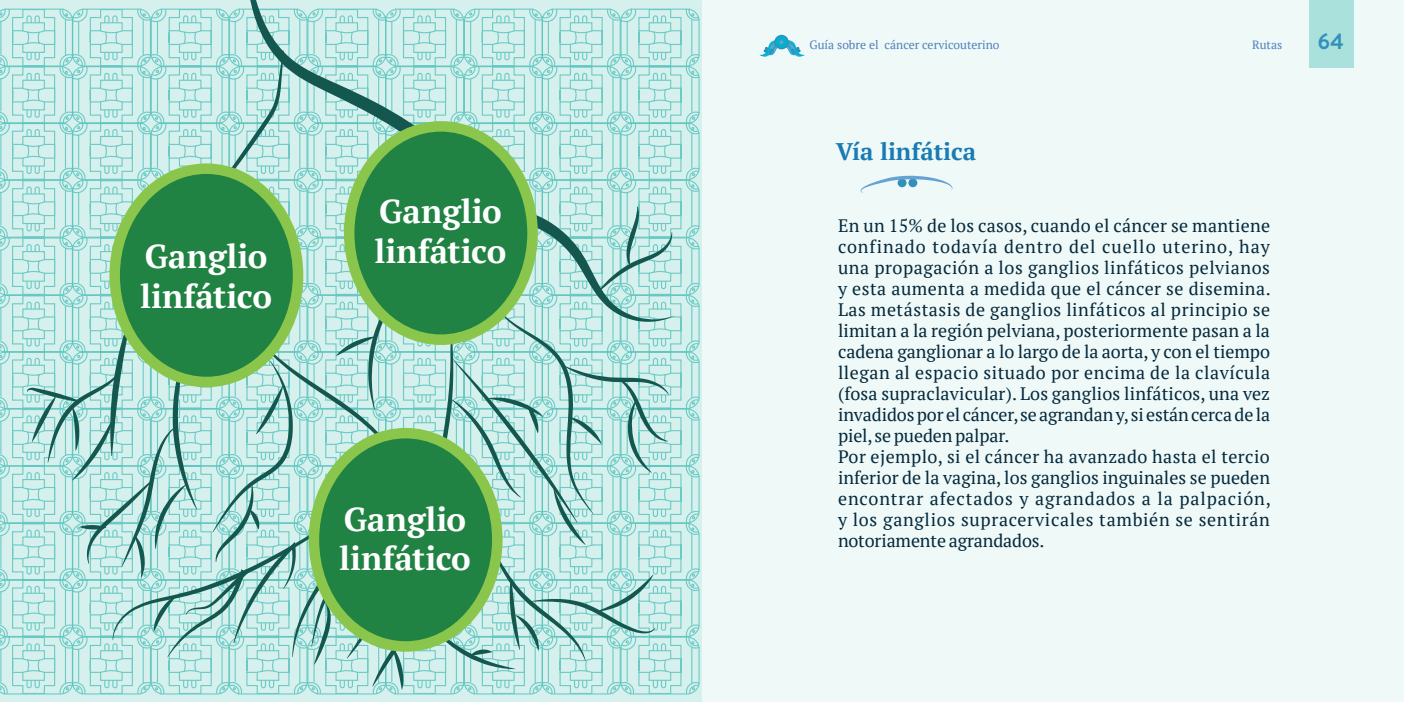
<style>
.page{position:relative;width:1404px;height:702px;background:#fff}
.page>*{position:absolute;margin:0;border:0;box-sizing:border-box;transform-origin:0 0}
.t1{font:700 33px "PT Serif";color:#fff}
.t2{font:700 24px "PT Serif";color:#187bb4}
.t3{font:700 22.5px "Brandon Grotesque";color:#3291ba}
.izqui{font:18px/21px "PT Serif";letter-spacing:-.005em;color:#05283b;text-align:justify}
.t4{font:12px "PT Serif";color:#5280bc}
</style>
<div class="page">
<div style="left:702px;top:0;width:702px;height:702px;background:#eef9f8"></div>
<div style="left:1309px;top:0;width:45px;height:67px;background:#abe1dd"></div>
<svg style="left:774px;top:35px;width:15px;height:14px"></svg>
<div style="left:776px;top:36px;width:11px;height:12px;border:6px solid #00b2cd;border-radius:50%"></div>
<svg style="left:760px;top:40px;width:45px;height:17px"></svg>
<svg style="left:860px;top:176px;width:92px;height:17px"></svg>
<div style="left:244px;top:0;width:431px;height:7px;background:#d6f0ee"></div>
<svg style="left:0;top:7px;width:701px;height:689px;background:#b7e1dc"></svg>
<div style="left:115px;top:169px;width:183px;height:213px;background:#218343;border-radius:50%"></div>
<div style="left:109px;top:163px;width:194px;height:224px;border:10px solid #8ac64b;border-radius:50%"></div>
<div style="left:349px;top:126px;width:184px;height:214px;background:#218343;border-radius:50%"></div>
<div style="left:344px;top:121px;width:194px;height:224px;border:10px solid #8ac64b;border-radius:50%"></div>
<div style="left:314px;top:433px;width:183px;height:213px;background:#218343;border-radius:50%"></div>
<div style="left:309px;top:428px;width:194px;height:224px;border:10px solid #8ac64b;border-radius:50%"></div>
<p class="t1" style="left:145px;top:234px;width:124px">Ganglio</p>
<p class="t1" style="left:140px;top:274px;width:133px">linfático</p>
<p class="t1" style="left:379px;top:189px;width:124px">Ganglio</p>
<p class="t1" style="left:374px;top:229px;width:133px">linfático</p>
<p class="t1" style="left:344px;top:497px;width:124px">Ganglio</p>
<p class="t1" style="left:339px;top:536px;width:133px">linfático</p>
<p class="t4" style="left:809px;top:37px;width:192px">Guía sobre el cáncer cervicouterino</p>
<p class="t4" style="left:1252px;top:37px;width:32px">Rutas</p>
<p class="t3" style="left:1318px;top:26px;width:27px">64</p>
<p class="t2" style="left:836px;top:136px;width:142px">Vía linfática</p>
<p class="izqui" style="left:838px;top:215px;width:434px">En un 15% de los casos, cuando el cáncer se mantiene confinado todavía dentro del cuello uterino, hay una propagación a los ganglios linfáticos pelvianos y esta aumenta a medida que el cáncer se disemina.<br>Las metástasis de ganglios linfáticos al principio se limitan a la región pelviana, posteriormente pasan a la cadena ganglionar a lo largo de la aorta, y con el tiempo llegan al espacio situado por encima de la clavícula (fosa supraclavicular). Los ganglios linfáticos, una vez invadidos por el cáncer, se agrandan y, si están cerca de la piel, se pueden palpar.</p>
<p class="izqui" style="left:838px;top:446px;width:434px">Por ejemplo, si el cáncer ha avanzado hasta el tercio inferior de la vagina, los ganglios inguinales se pueden encontrar afectados y agrandados a la palpación, y los ganglios supracervicales también se sentirán notoriamente agrandados.</p>
</div>
